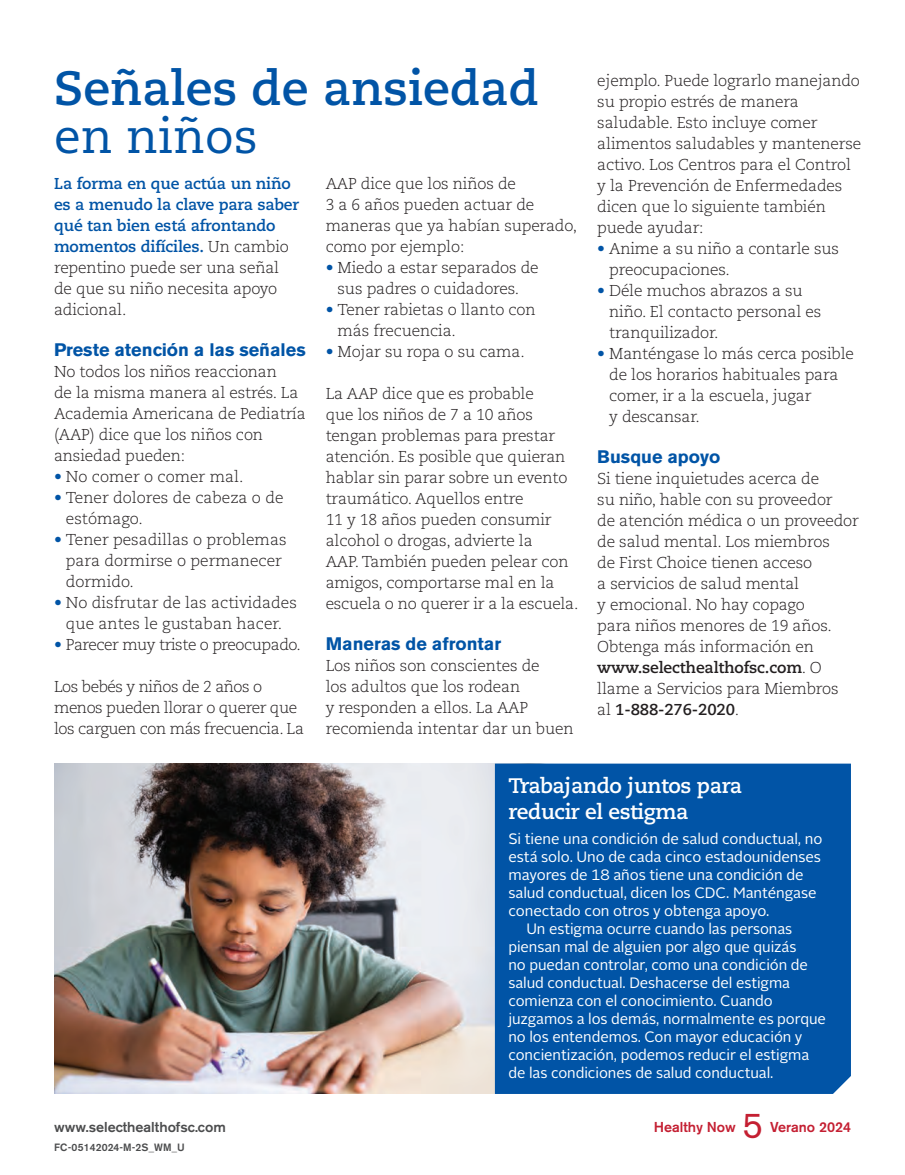
<style>
.page{position:relative;width:905px;height:1175px;background:#fff}
.page>*{position:absolute;margin:0;border:0;box-sizing:border-box;transform-origin:0 0}
.t1{font:700 48px "Caecilia LT Std";color:#0154a6}
.t2{font:48px "Caecilia LT Std";color:#0154a6}
.t3{font:35.7px "Akz Gro B Eotf";color:#c41f32}
.t4{font:700 21px/25.5px "Caecilia LT Std";letter-spacing:-.02em;color:#fff}
.t5{font:700 18px "Akz Gro B Eotf";color:#0154a6}
.t6{font:300 15.75px/21px "Caecilia LT Std";letter-spacing:-.01em;color:#231f20}
.t7{font:700 15.75px/21px "Caecilia LT Std";letter-spacing:-.01em;color:#0154a6}
.t8{font:300 15.75px/21px "Caecilia LT Std";letter-spacing:-.03em;color:#231f20}
.t9{font:15px "Alright Sans";letter-spacing:-.005em;color:#fff}
.t10{font:14.25px "Akz Gro B Eotf Med";color:#4b4c4d}
.t11{font:14.25px "Akz Gro B Eotf Med";color:#c41f32}
.t12{font:10.5px "Akz Gro B Eotf Med";letter-spacing:.01em;color:#4b4c4d}
.s1{font-weight:300;color:#231f20}
.s2{color:#0154a6}
.s3{font-weight:700}
</style>
<div class="page">
<img style="left:54px;top:763px;width:525px;height:331px">
<div style="left:495px;top:763px;width:355px;height:330px;background:#0154a6"></div>
<p class="t1" style="left:54px;top:60px;width:486px">Señales de ansiedad</p>
<p class="t2" style="left:54px;top:109px;width:205px">en niños</p>
<p class="t7" style="left:54px;top:173px;width:247px">La forma en que actúa un niño es a menudo la clave para saber qué tan bien está afrontando momentos difíciles. <span class="s1">Un cambio repentino puede ser una señal de que su niño necesita apoyo adicional.</span></p>
<p class="t5" style="left:54px;top:339px;width:253px">Preste atención a las señales</p>
<p class="t6" style="left:54px;top:361px;width:253px">No todos los niños reaccionan<br>de la misma manera al estrés. La<br>Academia Americana de Pediatría (AAP) dice que los niños con ansiedad pueden:</p>
<p class="t6" style="left:54px;top:466px;width:191px"><span class="s2">•</span> No comer o comer mal.</p>
<p class="t6" style="left:66px;top:487px;width:219px;text-indent:-12px"><span class="s2">•</span> Tener dolores de cabeza o de estómago.</p>
<p class="t6" style="left:66px;top:529px;width:222px;text-indent:-12px"><span class="s2">•</span> Tener pesadillas o problemas para dormirse o permanecer dormido.</p>
<p class="t6" style="left:54px;top:592px;width:244px;text-align:center"><span class="s2">•</span> No disfrutar de las actividades que antes le gustaban hacer.</p>
<p class="t8" style="left:54px;top:634px;width:248px"><span class="s2">•</span> Parecer muy triste o preocupado.</p>
<p class="t8" style="left:54px;top:676px;width:252px">Los bebés y niños de 2 años o menos pueden llorar o querer que los carguen con más frecuencia. La</p>
<p class="t6" style="left:325px;top:173px;width:253px">AAP dice que los niños de<br>3 a 6 años pueden actuar de maneras que ya habían superado, como por ejemplo:</p>
<p class="t6" style="left:325px;top:257px;width:214px;text-align:center"><span class="s2">•</span> Miedo a estar separados de sus padres o cuidadores.</p>
<p class="t6" style="left:337px;top:299px;width:199px;text-indent:-12px"><span class="s2">•</span> Tener rabietas o llanto con más frecuencia.</p>
<p class="t6" style="left:325px;top:341px;width:201px"><span class="s2">•</span> Mojar su ropa o su cama.</p>
<p class="t6" style="left:325px;top:383px;width:254px">La AAP dice que es probable<br>que los niños de 7 a 10 años tengan problemas para prestar atención. Es posible que quieran hablar sin parar sobre un evento traumático. Aquellos entre<br>11 y 18 años pueden consumir alcohol o drogas, advierte la<br>AAP. También pueden pelear con amigos, comportarse mal en la escuela o no querer ir a la escuela.</p>
<p class="t5" style="left:326px;top:633px;width:177px">Maneras de afrontar</p>
<p class="t6" style="left:326px;top:655px;width:249px">Los niños son conscientes de<br>los adultos que los rodean<br>y responden a ellos. La AAP recomienda intentar dar un buen</p>
<p class="t6" style="left:597px;top:71px;width:264px">ejemplo. Puede lograrlo manejando</p>
<p class="t6" style="left:597px;top:92px;width:203px">su propio estrés de manera</p>
<p class="t6" style="left:597px;top:113px;width:265px">saludable. Esto incluye comer alimentos saludables y mantenerse activo. Los Centros para el Control y la Prevención de Enfermedades dicen que lo siguiente también puede ayudar:</p>
<p class="t6" style="left:609px;top:239px;width:231px;text-indent:-12px"><span class="s2">•</span> Anime a su niño a contarle sus preocupaciones.</p>
<p class="t6" style="left:609px;top:281px;width:214px;text-indent:-12px"><span class="s2">•</span> Déle muchos abrazos a su niño. El contacto personal es tranquilizador.</p>
<p class="t6" style="left:609px;top:344px;width:246px;text-indent:-12px"><span class="s2">•</span> Manténgase lo más cerca posible de los horarios habituales para comer, ir a la escuela, jugar<br>y descansar.</p>
<p class="t5" style="left:597px;top:446px;width:124px">Busque apoyo</p>
<p class="t6" style="left:597px;top:468px;width:263px">Si tiene inquietudes acerca de<br>su niño, hable con su proveedor<br>de atención médica o un proveedor de salud mental. Los miembros<br>de First Choice tienen acceso<br>a servicios de salud mental<br>y emocional. No hay copago<br>para niños menores de 19 años.<br>Obtenga más información en <span class="s3">www.selecthealthofsc.com</span>. O llame a Servicios para Miembros<br>al <span class="s3">1-888-276-2020</span>.</p>
<p class="t4" style="left:508px;top:773px;width:235px">Trabajando juntos para reducir el estigma</p>
<p class="t9" style="left:508px;top:828px;width:315px">Si tiene una condición de salud conductual, no</p>
<p class="t9" style="left:508px;top:846px;width:314px">está solo. Uno de cada cinco estadounidenses</p>
<p class="t9" style="left:508px;top:864px;width:297px">mayores de 18 años tiene una condición de</p>
<p class="t9" style="left:508px;top:882px;width:310px">salud conductual, dicen los CDC. Manténgase</p>
<p class="t9" style="left:508px;top:900px;width:263px">conectado con otros y obtenga apoyo.</p>
<p class="t9" style="left:526px;top:918px;width:267px">Un estigma ocurre cuando las personas</p>
<p class="t9" style="left:508px;top:936px;width:289px">piensan mal de alguien por algo que quizás</p>
<p class="t9" style="left:508px;top:954px;width:301px">no puedan controlar, como una condición de</p>
<p class="t9" style="left:508px;top:972px;width:283px">salud conductual. Deshacerse del estigma</p>
<p class="t9" style="left:508px;top:990px;width:266px">comienza con el conocimiento. Cuando</p>
<p class="t9" style="left:508px;top:1008px;width:319px">juzgamos a los demás, normalmente es porque</p>
<p class="t9" style="left:508px;top:1026px;width:295px">no los entendemos. Con mayor educación y</p>
<p class="t9" style="left:508px;top:1044px;width:302px">concientización, podemos reducir el estigma</p>
<p class="t9" style="left:508px;top:1062px;width:266px">de las condiciones de salud conductual.</p>
<p class="t10" style="left:54px;top:1118px;width:173px">www.selecthealthofsc.com</p>
<p class="t11" style="left:653px;top:1118px;width:84px">Healthy Now</p>
<p class="t3" style="left:742px;top:1104px;width:22px">5</p>
<p class="t11" style="left:770px;top:1118px;width:83px">Verano 2024</p>
<p class="t12" style="left:54px;top:1140px;width:132px">FC-05142024-M-2S_WM_U</p>
</div>
